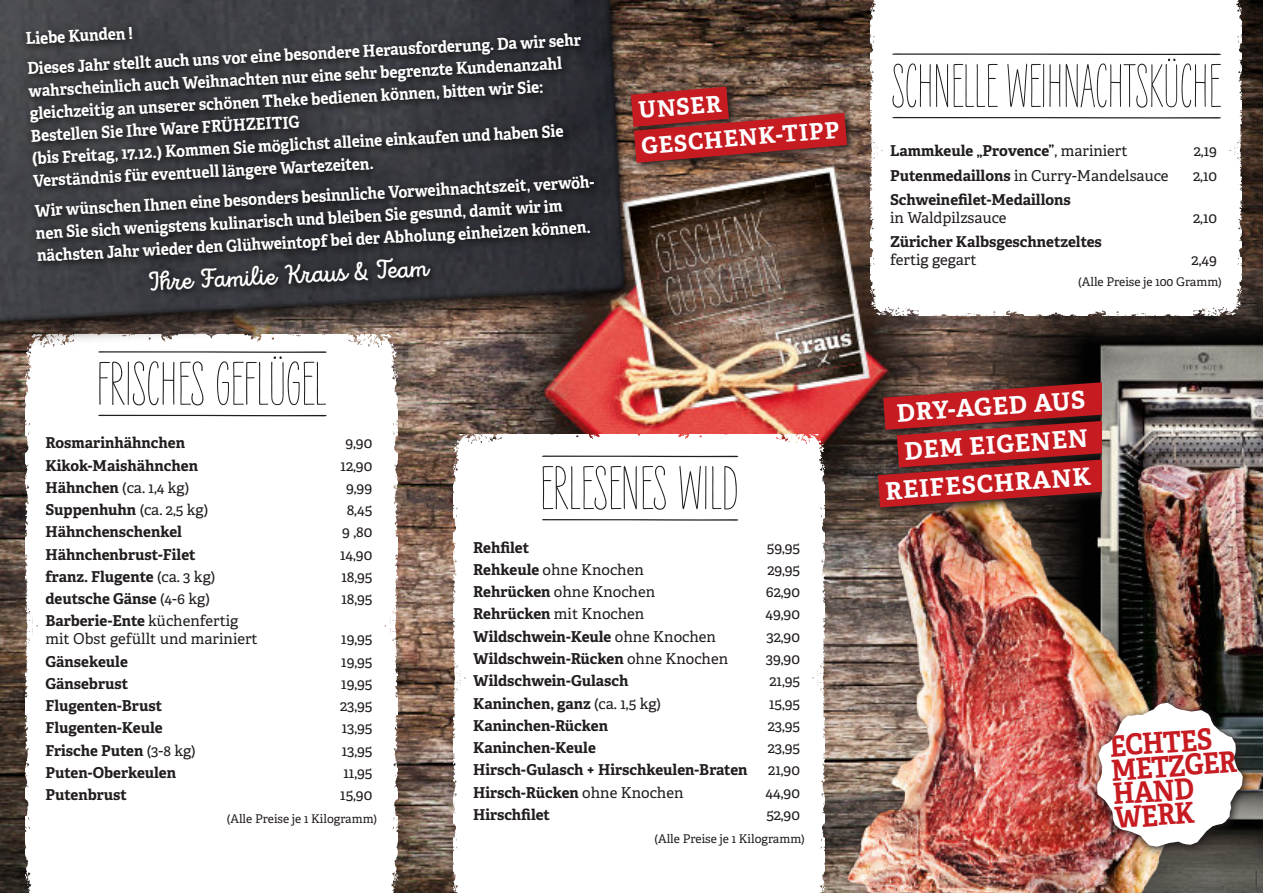
<style>
.page{position:relative;width:1263px;height:893px;background:#fff}
.page>*{position:absolute;margin:0;border:0;box-sizing:border-box;transform-origin:0 0}
.t1{font:63.15px "Liebe Erika";letter-spacing:-.02em;color:#231e1e}
.t2{font:63.15px "Liebe Erika";letter-spacing:-.02em;color:#231e1e;scale:.92 1}
.t3{font:700 29.1px/24px "Adelle";color:#c71b22;scale:.9 1}
.t4{font:500 27px "Intro Script Demo";color:#fff}
.t5{font:700 24.15px/38.5px "Adelle";color:#fff;text-align:right}
.t6{font:700 22.65px/36.3px "Adelle";color:#fff}
.t7{font:700 16.5px/22.5px "Adelle";color:#fff;scale:.93 1}
.t8{font:700 15px "Adelle";color:#231e1e}
.t9{font:15px/18px "Adelle";color:#231e1e}
.t10{font:12px "Adelle";color:#231e1e}
.s1{font-weight:700}
.s2{font-weight:400}
</style>
<div class="page">
<img style="left:0;top:0;width:1263px;height:893px">
<img style="left:1007px;top:297px;width:256px;height:596px">
<img style="left:397px;top:182px;width:610px;height:504px">
<svg style="left:870px;top:0;width:372px;height:315px"></svg>
<svg style="left:892px;top:116px;width:329px;height:3px"></svg>
<svg style="left:892px;top:53px;width:329px;height:2px"></svg>
<svg style="left:640px;top:68px;width:240px;height:114px;background:#964b45"></svg>
<img style="left:847px;top:485px;width:322px;height:408px">
<img style="left:1090px;top:696px;width:163px;height:161px">
<img style="left:1097px;top:703px;width:146px;height:144px">
<svg style="left:453px;top:435px;width:372px;height:458px"></svg>
<svg style="left:542px;top:519px;width:196px;height:2px"></svg>
<svg style="left:542px;top:455px;width:196px;height:2px"></svg>
<svg style="left:25px;top:350px;width:372px;height:543px"></svg>
<svg style="left:98px;top:414px;width:229px;height:3px"></svg>
<svg style="left:98px;top:351px;width:229px;height:2px"></svg>
<svg style="left:853px;top:365px;width:249px;height:161px;background:#8d2a29"></svg>
<img style="left:0;top:0;width:640px;height:350px">
<p class="t7" style="left:25px;top:25px;width:598px;line-height:30.2px;rotate:-3deg">Liebe Kunden !<br>Dieses Jahr stellt auch uns vor eine besondere Herausforderung. Da wir sehr</p>
<p class="t7" style="left:28px;top:81px;width:576px;rotate:-3deg">wahrscheinlich auch Weihnachten nur eine sehr begrenzte Kundenanzahl gleichzeitig an unserer schönen Theke bedienen können, bitt en wir Sie:<br>Bestellen Sie Ihre Ware FRÜHZEITIG<br>(bis Freitag, 17.12.) Kommen Sie möglichst alleine einkaufen und haben Sie Verständnis für eventuell längere Wartezeiten.</p>
<p class="t7" style="left:34px;top:201px;width:604px;rotate:-3deg">Wir wünschen Ihnen eine besonders besinnliche Vorweihnachtszeit, verwöh&shy;nen Sie sich wenigstens kulinarisch und bleiben Sie gesund, damit wir im nächsten Jahr wieder den Glühweintopf bei der Abholung einheizen können.</p>
<h3 class="t4" style="left:146px;top:271px;width:283px;rotate:-3deg">Ihre Familie Kraus &amp; Team</h3>
<h1 class="t1" style="left:96px;top:358px;width:232px">FRISCHES GEFLÜGEL</h1>
<h3 class="t6" style="left:637px;top:95px;width:200px;rotate:-5deg">UNSER<br>GESCHENK-TIPP</h3>
<p class="t8" style="left:45px;top:437px;width:141px">Rosmarinhähnchen</p>
<p class="t9" style="left:345px;top:436px;width:29px">9,90</p>
<p class="t8" style="left:45px;top:459px;width:154px">Kikok-Maishähnchen</p>
<p class="t9" style="left:341px;top:458px;width:33px">12,90</p>
<p class="t9" style="left:45px;top:480px;width:145px"><span class="s1">Hähnchen</span> (ca. 1,4 kg)</p>
<p class="t9" style="left:346px;top:480px;width:28px">9,99</p>
<p class="t8" style="left:45px;top:504px;width:164px">Suppenhuhn <span class="s2">(ca. 2,5 kg)</span></p>
<p class="t9" style="left:347px;top:502px;width:27px">8,45</p>
<p class="t8" style="left:45px;top:526px;width:138px">Hähnchenschenkel</p>
<p class="t9" style="left:342px;top:525px;width:32px">9 ,80</p>
<p class="t8" style="left:45px;top:548px;width:152px">Hähnchenbrust-Filet</p>
<p class="t9" style="left:340px;top:547px;width:34px">14,90</p>
<p class="t8" style="left:45px;top:571px;width:171px">franz. Flugente <span class="s2">(ca. 3 kg)</span></p>
<p class="t9" style="left:341px;top:569px;width:33px">18,95</p>
<p class="t8" style="left:45px;top:593px;width:166px">deutsche Gänse <span class="s2">(4-6 kg)</span></p>
<p class="t9" style="left:341px;top:591px;width:33px">18,95</p>
<p class="t9" style="left:45px;top:614px;width:214px"><span class="s1">Barberie-Ente</span> küchenfertig mit Obst gefüllt und mariniert</p>
<p class="t9" style="left:341px;top:632px;width:33px">19,95</p>
<p class="t8" style="left:45px;top:655px;width:84px">Gänsekeule</p>
<p class="t9" style="left:341px;top:654px;width:33px">19,95</p>
<p class="t8" style="left:45px;top:678px;width:84px">Gänsebrust</p>
<p class="t9" style="left:341px;top:676px;width:33px">19,95</p>
<p class="t8" style="left:45px;top:700px;width:118px">Flugenten-Brust</p>
<p class="t9" style="left:340px;top:698px;width:34px">23,95</p>
<p class="t8" style="left:45px;top:722px;width:119px">Flugenten-Keule</p>
<p class="t9" style="left:342px;top:721px;width:32px">13,95</p>
<p class="t8" style="left:45px;top:744px;width:152px">Frische Puten <span class="s2">(3-8 kg)</span></p>
<p class="t9" style="left:342px;top:743px;width:32px">13,95</p>
<p class="t8" style="left:45px;top:767px;width:132px">Puten-Oberkeulen</p>
<p class="t9" style="left:343px;top:765px;width:30px">11,95</p>
<p class="t8" style="left:45px;top:789px;width:83px">Putenbrust</p>
<p class="t9" style="left:340px;top:787px;width:34px">15,90</p>
<p class="t10" style="left:227px;top:814px;width:152px">(Alle Preise je 1 Kilogramm)</p>
<h1 class="t1" style="left:539px;top:462px;width:201px">ERLESENES WILD</h1>
<p class="t8" style="left:473px;top:541px;width:58px">Rehfilet</p>
<p class="t9" style="left:767px;top:540px;width:35px">59,95</p>
<p class="t9" style="left:473px;top:562px;width:172px"><span class="s1">Rehkeule</span> ohne Knochen</p>
<p class="t9" style="left:767px;top:562px;width:34px">29,95</p>
<p class="t9" style="left:473px;top:584px;width:184px"><span class="s1">Rehrücken</span> ohne Knochen</p>
<p class="t9" style="left:766px;top:584px;width:36px">62,90</p>
<p class="t9" style="left:473px;top:607px;width:173px"><span class="s1">Rehrücken</span> mit Knochen</p>
<p class="t9" style="left:765px;top:607px;width:36px">49,90</p>
<p class="t8" style="left:473px;top:630px;width:244px">Wildschwein-Keule <span class="s2">ohne Knochen</span></p>
<p class="t9" style="left:766px;top:629px;width:35px">32,90</p>
<p class="t8" style="left:473px;top:653px;width:257px">Wildschwein-Rücken <span class="s2">ohne Knochen</span></p>
<p class="t9" style="left:766px;top:651px;width:36px">39,90</p>
<p class="t8" style="left:473px;top:675px;width:157px">Wildschwein-Gulasch</p>
<p class="t9" style="left:769px;top:673px;width:32px">21,95</p>
<p class="t8" style="left:473px;top:697px;width:189px">Kaninchen, ganz <span class="s2">(ca. 1,5 kg)</span></p>
<p class="t9" style="left:769px;top:696px;width:32px">15,95</p>
<p class="t8" style="left:473px;top:719px;width:136px">Kaninchen-Rücken</p>
<p class="t9" style="left:768px;top:718px;width:34px">23,95</p>
<p class="t8" style="left:473px;top:742px;width:124px">Kaninchen-Keule</p>
<p class="t9" style="left:768px;top:740px;width:34px">23,95</p>
<p class="t8" style="left:473px;top:764px;width:276px">Hirsch-Gulasch + Hirschkeulen-Braten</p>
<p class="t9" style="left:768px;top:762px;width:33px">21,90</p>
<p class="t8" style="left:473px;top:786px;width:212px">Hirsch-Rücken <span class="s2">ohne Knochen</span></p>
<p class="t9" style="left:765px;top:785px;width:36px">44,90</p>
<p class="t8" style="left:473px;top:808px;width:79px">Hirschfilet</p>
<p class="t9" style="left:766px;top:807px;width:35px">52,90</p>
<p class="t10" style="left:655px;top:834px;width:152px">(Alle Preise je 1 Kilogramm)</p>
<h1 class="t2" style="left:891px;top:60px;width:360px">SCHNELLE WEIHNACHTSKÜCHE</h1>
<p class="t8" style="left:890px;top:145px;width:239px">Lammkeule „Provence”<span class="s2">, mariniert</span></p>
<p class="t9" style="left:1194px;top:143px;width:25px">2,19</p>
<p class="t9" style="left:890px;top:168px;width:280px"><span class="s1">Putenmedaillons</span> in Curry-Mandelsauce</p>
<p class="t9" style="left:1193px;top:168px;width:26px">2,10</p>
<p class="t8" style="left:890px;top:194px;width:182px">Schweinefilet-Medaillons</p>
<p class="t9" style="left:890px;top:210px;width:118px">in Waldpilzsauce</p>
<p class="t9" style="left:1193px;top:210px;width:26px">2,10</p>
<p class="t8" style="left:890px;top:236px;width:213px">Züricher Kalbsgeschnetzeltes</p>
<p class="t9" style="left:890px;top:252px;width:88px">fertig gegart</p>
<p class="t9" style="left:1191px;top:252px;width:27px">2,49</p>
<p class="t10" style="left:1078px;top:277px;width:145px">(Alle Preise je 100 Gramm)</p>
<h3 class="t5" style="left:879px;top:397px;width:207px;rotate:-4deg">DRY-AGED AUS<br>DEM EIGENEN<br>REIFESCHRANK</h3>
<h2 class="t3" style="left:1109px;top:737px;width:141px;rotate:-4deg">ECHTES<br>METZGER<br>HAND<br>WERK</h2>
</div>
